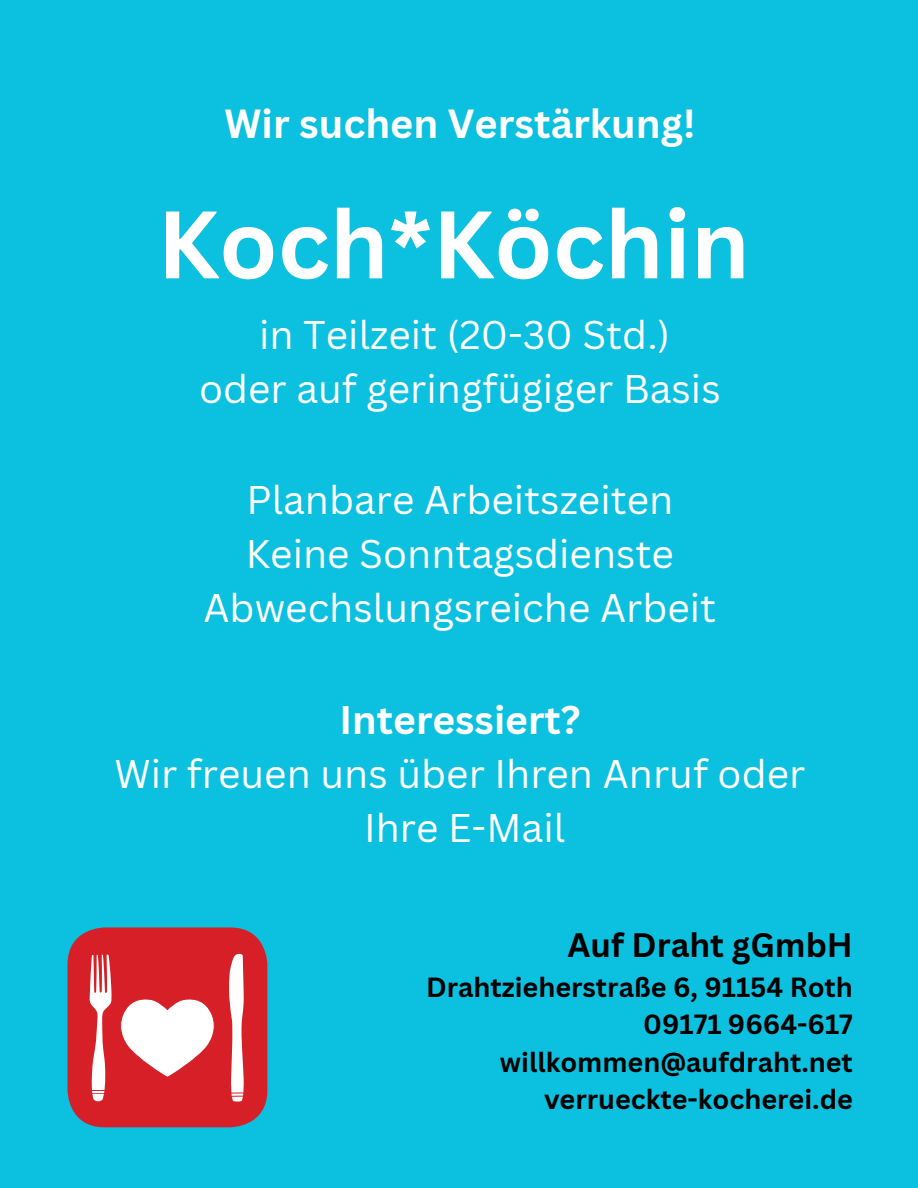
<style>
.page{position:relative;width:918px;height:1188px;background:#0cc0df}
.page>*{position:absolute;margin:0;border:0;box-sizing:border-box;transform-origin:0 0}
.t1{font:700 93.6px "Canva Sans";color:#fff}
.t2{font:700 39.6px "Canva Sans";color:#fff}
.t3{font:39px "Canva Sans";color:#fff}
.t4{font:700 39px "Canva Sans";color:#fff}
.t5{font:700 33px "Canva Sans";color:#000}
.t6{font:700 27px "Canva Sans";color:#000}
</style>
<div class="page">
<div style="left:68px;top:927px;width:199px;height:200px;background:#d61f26;border-radius:37px"></div>
<svg style="left:229px;top:954px;width:15px;height:148px"></svg>
<svg style="left:89px;top:954px;width:126px;height:147px"></svg>
<p class="t2" style="left:225px;top:96px;width:472px">Wir suchen Verstärkung!</p>
<p class="t1" style="left:157px;top:178px;width:594px">Koch*Köchin</p>
<p class="t3" style="left:259px;top:307px;width:413px">in Teilzeit (20-30 Std.)</p>
<p class="t3" style="left:199px;top:361px;width:523px">oder auf geringfügiger Basis</p>
<p class="t3" style="left:246px;top:473px;width:428px">Planbare Arbeitszeiten</p>
<p class="t3" style="left:246px;top:527px;width:430px">Keine Sonntagsdienste</p>
<p class="t3" style="left:203px;top:581px;width:514px">Abwechslungsreiche Arbeit</p>
<p class="t4" style="left:340px;top:692px;width:243px">Interessiert?</p>
<p class="t3" style="left:114px;top:746px;width:692px">Wir freuen uns über Ihren Anruf oder</p>
<p class="t3" style="left:364px;top:800px;width:203px">Ihre E-Mail</p>
<p class="t5" style="left:568px;top:922px;width:287px">Auf Draht gGmbH</p>
<p class="t6" style="left:426px;top:968px;width:428px">Drahtzieherstraße 6, 91154 Roth</p>
<p class="t6" style="left:643px;top:1005px;width:211px">09171 9664-617</p>
<p class="t6" style="left:500px;top:1043px;width:354px">willkommen@aufdraht.net</p>
<p class="t6" style="left:544px;top:1080px;width:310px">verrueckte-kocherei.de</p>
</div>
